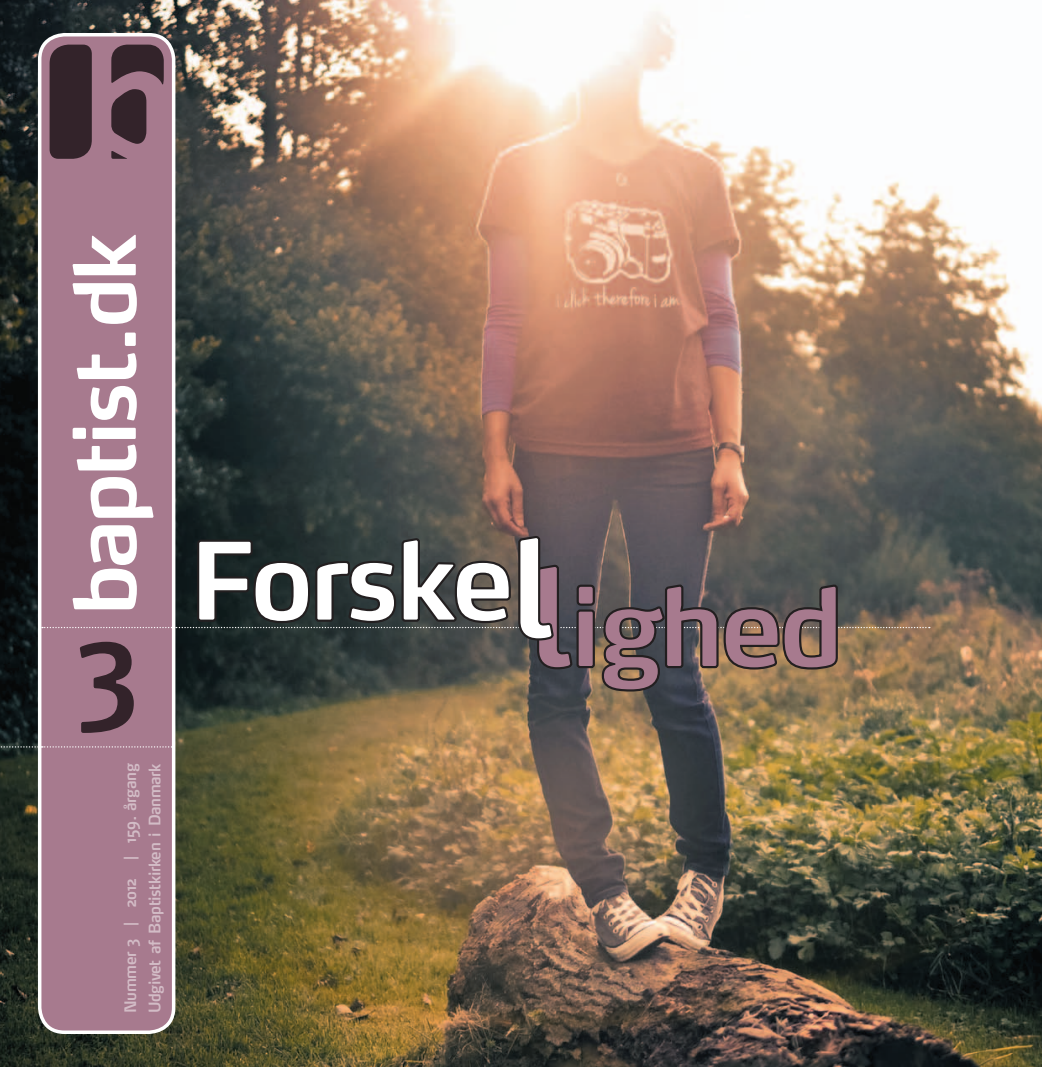
<style>
.page{position:relative;width:1042px;height:1067px;background:#fff}
.page>*{position:absolute;margin:0;border:0;box-sizing:border-box;transform-origin:0 0}
.t1{font:600 115.5px "Max OT";color:#231f20}
.Rubrik_38{font:600 105.17px "Max OT";letter-spacing:-.03em;color:#fff}
.Rubrik_38-2{font:600 105.17px "Max OT";letter-spacing:-.03em;color:#a77a8e}
.Rubrik_38-3{font:600 84px "Max OT";letter-spacing:-.05em;color:#fff}
.t2{font:600 15.75px/24.5px "Max OT";letter-spacing:-.03em;color:#fff;scale:.93 1}
.s1{font-size:131.6px}
</style>
<div class="page">
<img style="left:0;top:0;width:1042px;height:1067px">
<div style="left:40px;top:35px;width:134px;height:997px;background:#a77a8e;border-radius:25px"></div>
<div style="left:38px;top:33px;width:137px;height:1001px;border:4px solid #fff;border-radius:25px"></div>
<svg style="left:50px;top:45px;width:114px;height:114px"></svg>
<svg style="left:0;top:746px;width:172px;height:1px"></svg>
<svg style="left:42px;top:536px;width:888px;height:157px;background:#59504f"></svg>
<p class="Rubrik_38-3" style="left:51px;top:615px;width:383px;rotate:-90deg">baptist.dk</p>
<h1 class="t1" style="left:74px;top:587px;width:67px">3</h1>
<p class="t2" style="left:118px;top:1013px;width:270px;rotate:-90deg">Nummer 3 | 2012 | 159. årgang<br>Udgivet af Baptistkirken i Danmark</p>
<p class="Rubrik_38" style="left:189px;top:513px;width:367px">Forske<span class="s1">l</span></p>
<p class="Rubrik_38-2" style="left:530px;top:559px;width:315px"><span class="s1">l</span>ighed</p>
</div>
